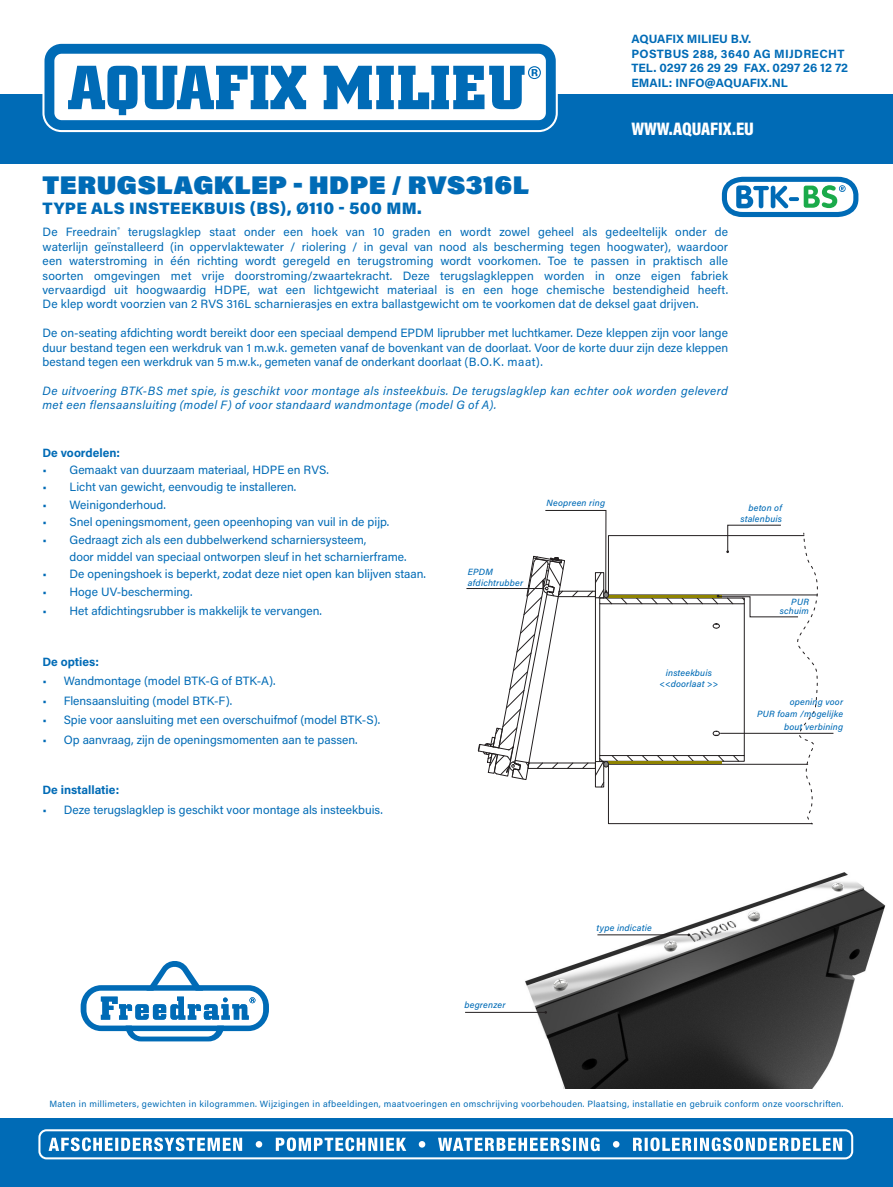
<style>
.page{position:relative;width:893px;height:1187px;background:#fff}
.page>*{position:absolute;margin:0;border:0;box-sizing:border-box;transform-origin:0 0}
.ProductNaam{font:900 25.5px "Acumin Pro";letter-spacing:.02em;color:#006bb6}
.t1{font:900 18.3px "Acumin Pro Cond";letter-spacing:-.005em;color:#fff}
.ProductNaam-2{font:900 16.5px "Acumin Pro";letter-spacing:.02em;color:#006bb6}
.Standaard_tekst{font:12px/14.4px "Acumin Pro";color:#006bb6;text-align:justify}
.Standaard_tekst-2{font:italic 12px/14.4px "Acumin Pro";letter-spacing:.03em;color:#006bb6}
.Bullet_tekst{font:700 12px/14.4px "Acumin Pro";color:#006bb6}
.t2{font:9px "Acumin Pro";letter-spacing:.04em;color:#006bb6}
.Bullet_tekst-2{font:italic 500 9px/12.3px "Acumin Pro";letter-spacing:.02em;color:#006bb6;text-align:right}
</style>
<div class="page">
<div style="left:0;top:1118px;width:893px;height:68px;background:#006bb6"></div>
<div style="left:38px;top:1129px;width:815px;height:30px;border:2px solid #fff;border-radius:7px"></div>
<svg style="left:49px;top:1137px;width:793px;height:14px"></svg>
<div style="left:0;top:94px;width:893px;height:69px;background:#006bb6"></div>
<svg style="left:42px;top:57px;width:516px;height:75px"></svg>
<div style="left:49px;top:49px;width:502px;height:76px;background:#fff;border-radius:12px"></div>
<div style="left:45px;top:44px;width:511px;height:86px;border:10px solid #006bb6;border-radius:12px"></div>
<svg style="left:68px;top:66px;width:238px;height:49px"></svg>
<svg style="left:324px;top:66px;width:217px;height:43px"></svg>
<svg style="left:81px;top:961px;width:188px;height:80px"></svg>
<img style="left:511px;top:872px;width:375px;height:216px">
<hr style="left:465px;top:1012px;width:80px;height:1px;background:#231f20">
<hr style="left:597px;top:934px;width:91px;height:1px;background:#231f20">
<svg style="left:721px;top:176px;width:138px;height:42px"></svg>
<hr style="left:466px;top:588px;width:77px;height:1px;background:#231f20">
<svg style="left:478px;top:510px;width:340px;height:314px"></svg>
<hr style="left:720px;top:733px;width:113px;height:1px;background:#231f20">
<p class="Bullet_tekst" style="left:631px;top:31px;width:218px">AQUAFIX MILIEU B.V.<br>POSTBUS 288, 3640 AG MIJDRECHT<br>TEL. 0297 26 29 29 FAX. 0297 26 12 72<br>EMAIL: INFO@AQUAFIX.NL</p>
<h2 class="t1" style="left:631px;top:117px;width:124px">WWW.AQUAFIX.EU</h2>
<p class="ProductNaam" style="left:43px;top:167px;width:488px">TERUGSLAGKLEP - HDPE / RVS316L</p>
<p class="ProductNaam-2" style="left:43px;top:196px;width:381px">TYPE ALS INSTEEKBUIS (BS), Ø110 - 500 MM.</p>
<p class="Standaard_tekst" style="left:43px;top:224px;width:687px">De Freedrain<sup>®</sup> terugslagklep staat onder een hoek van 10 graden en wordt zowel geheel als gedeeltelijk onder de waterlijn geïnstalleerd (in oppervlaktewater / riolering / in geval van nood als bescherming tegen hoogwater), waardoor een waterstroming in één richting wordt geregeld en terugstroming wordt voorkomen. Toe te passen in praktisch alle soorten omgevingen met vrije doorstroming/zwaartekracht. Deze terugslagkleppen worden in onze eigen fabriek vervaardigd uit hoogwaardig HDPE, wat een lichtgewicht materiaal is en een hoge chemische bestendigheid heeft.<br>De klep wordt voorzien van 2 RVS 316L scharnierasjes en extra ballastgewicht om te voorkomen dat de deksel gaat drijven.</p>
<p class="Standaard_tekst" style="left:43px;top:325px;width:687px">De on-seating afdichting wordt bereikt door een speciaal dempend EPDM liprubber met luchtkamer. Deze kleppen zijn voor lange duur bestand tegen een werkdruk van 1 m.w.k. gemeten vanaf de bovenkant van de doorlaat. Voor de korte duur zijn deze kleppen bestand tegen een werkdruk van 5 m.w.k., gemeten vanaf de onderkant doorlaat (B.O.K. maat).</p>
<p class="Standaard_tekst-2" style="left:43px;top:383px;width:687px">De uitvoering BTK-BS met spie, is geschikt voor montage als insteekbuis. De terugslagklep kan echter ook worden geleverd met een flensaansluiting (model F) of voor standaard wandmontage (model G of A).</p>
<p class="Bullet_tekst" style="left:43px;top:444px;width:79px">De voordelen:</p>
<p class="Standaard_tekst" style="left:43px;top:462px;width:288px">• Gemaakt van duurzaam materiaal, HDPE en RVS.</p>
<p class="Standaard_tekst" style="left:43px;top:479px;width:255px">• Licht van gewicht, eenvoudig te installeren.</p>
<p class="Standaard_tekst" style="left:43px;top:497px;width:125px">• Weinigonderhoud.</p>
<p class="Standaard_tekst" style="left:43px;top:514px;width:348px">• Snel openingsmoment, geen opeenhoping van vuil in de pijp.</p>
<p class="Standaard_tekst" style="left:70px;top:530px;width:339px;line-height:17.4px;text-indent:-27px">• Gedraagt zich als een dubbelwerkend scharniersysteem,<br>door middel van speciaal ontworpen sleuf in het scharnierframe.</p>
<p class="Standaard_tekst" style="left:43px;top:566px;width:385px">• De openingshoek is beperkt, zodat deze niet open kan blijven staan.</p>
<p class="Standaard_tekst" style="left:43px;top:584px;width:151px">• Hoge UV-bescherming.</p>
<p class="Standaard_tekst" style="left:43px;top:603px;width:281px">• Het afdichtingsrubber is makkelijk te vervangen.</p>
<p class="Bullet_tekst" style="left:43px;top:654px;width:58px">De opties:</p>
<p class="Standaard_tekst" style="left:43px;top:673px;width:235px">• Wandmontage (model BTK-G of BTK-A).</p>
<p class="Standaard_tekst" style="left:43px;top:693px;width:191px">• Flensaansluiting (model BTK-F).</p>
<p class="Standaard_tekst" style="left:43px;top:712px;width:339px">• Spie voor aansluiting met een overschuifmof (model BTK-S).</p>
<p class="Standaard_tekst" style="left:43px;top:732px;width:317px">• Op aanvraag, zijn de openingsmomenten aan te passen.</p>
<p class="Bullet_tekst" style="left:43px;top:782px;width:78px">De installatie:</p>
<p class="Standaard_tekst" style="left:43px;top:801px;width:342px">• Deze terugslagklep is geschikt voor montage als insteekbuis.</p>
<p class="Bullet_tekst-2" style="left:547px;top:496px;width:60px">Neopreen ring</p>
<p class="Bullet_tekst-2" style="left:468px;top:565px;width:27px">EPDM</p>
<p class="Bullet_tekst-2" style="left:468px;top:576px;width:57px">afdichtrubber</p>
<p class="Bullet_tekst-2" style="left:666px;top:666px;width:47px">insteekbuis</p>
<p class="Bullet_tekst-2" style="left:659px;top:677px;width:60px">&lt;&lt;doorlaat &gt;&gt;</p>
<p class="Bullet_tekst-2" style="left:748px;top:501px;width:35px">beton of</p>
<p class="Bullet_tekst-2" style="left:740px;top:512px;width:43px">stalenbuis</p>
<p class="Bullet_tekst-2" style="left:791px;top:595px;width:19px">PUR</p>
<p class="Bullet_tekst-2" style="left:780px;top:604px;width:31px">schuim</p>
<p class="Bullet_tekst-2" style="left:790px;top:695px;width:55px">opening voor</p>
<p class="Bullet_tekst-2" style="left:757px;top:707px;width:88px">PUR foam /mogelijke bout verbining</p>
<p class="Bullet_tekst-2" style="left:464px;top:998px;width:42px">begrenzer</p>
<p class="Bullet_tekst-2" style="left:597px;top:920px;width:57px">type indicatie</p>
<p class="t2" style="left:50px;top:1097px;width:795px">Maten in millimeters, gewichten in kilogrammen. Wijzigingen in afbeeldingen, maatvoeringen en omschrijving voorbehouden. Plaatsing, installatie en gebruik conform onze voorschriften.</p>
</div>
